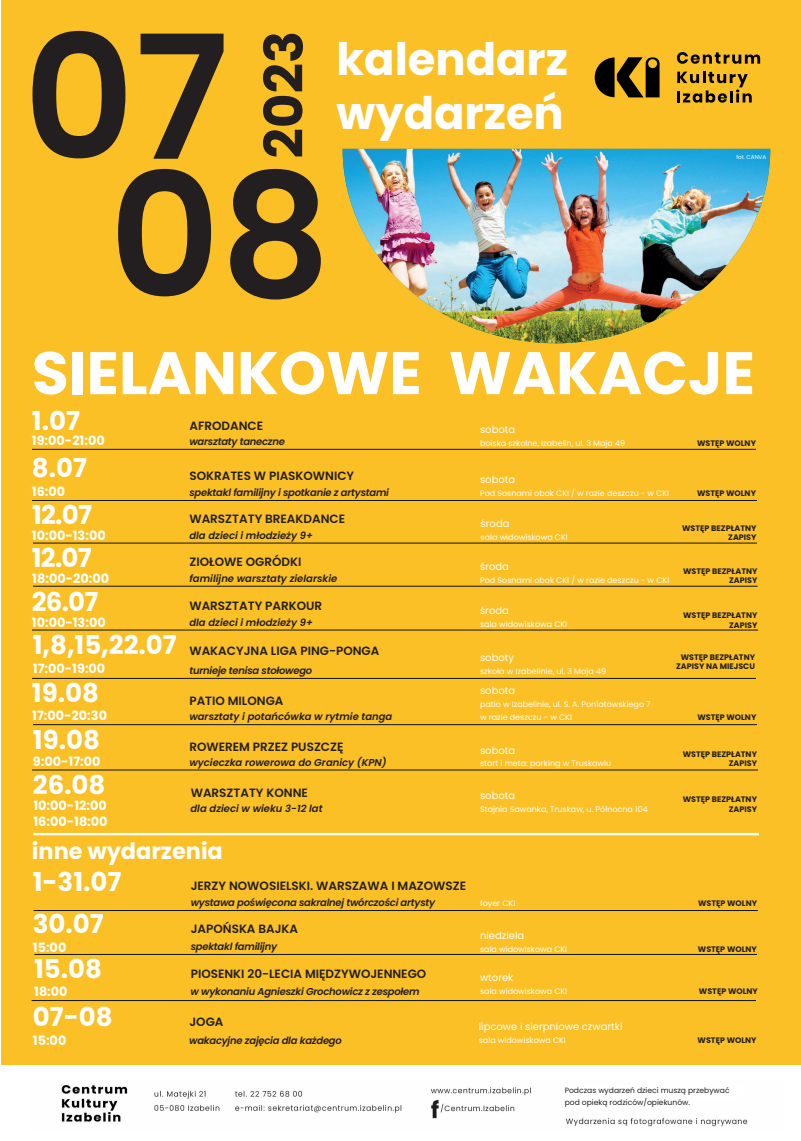
<style>
.page{position:relative;width:801px;height:1141px;background:#fff}
.page>*{position:absolute;margin:0;border:0;box-sizing:border-box;transform-origin:0 0}
.t1{font:600 172px "Poppins";color:#231f20}
.t2{font:700 60px "Poppins";color:#fff}
.t3{font:700 53.2px "Poppins";color:#231f20}
.t4{font:700 44.8px "Poppins";color:#fff}
.t5{font:700 26px "Poppins";color:#fff}
.t6{font:700 22.4px "Poppins";color:#fff}
.t7{font:700 12.8px "Poppins";color:#fff}
.t8{font:600 12px "Poppins";color:#231f20}
.t9{font:italic 600 10px "Poppins";letter-spacing:-.025em;color:#231f20}
.t10{font:italic 600 10px "Poppins";color:#231f20}
.t11{font:10px "Poppins";color:#fff}
.t12{font:8px/12.8px "Poppins";color:#fff}
.t13{font:700 8px/9.6px "Poppins";color:#231f20;text-align:right}
.t14{font:7.6px/12px "Poppins";color:#231f20}
.t15{font:5.6px "Poppins";color:#fff}
</style>
<div class="page">
<div style="left:1px;top:0;width:800px;height:1064px;background:#fbc026"></div>
<svg style="left:677px;top:52px;width:83px;height:12px"></svg>
<svg style="left:677px;top:71px;width:74px;height:32px"></svg>
<svg style="left:594px;top:57px;width:65px;height:40px"></svg>
<img style="left:342px;top:149px;width:428px;height:194px">
<hr style="left:33px;top:449px;width:722px;height:1px;background:#111416">
<hr style="left:33px;top:500px;width:723px;height:1px;background:#111416">
<hr style="left:33px;top:543px;width:723px;height:1px;background:#111416">
<hr style="left:33px;top:770px;width:724px;height:1px;background:#111416">
<img style="left:61px;top:1084px;width:687px;height:43px">
<hr style="left:34px;top:910px;width:723px;height:1px;background:#111416">
<hr style="left:33px;top:724px;width:723px;height:1px;background:#111416">
<hr style="left:33px;top:833px;width:726px;height:2px;background:#fff">
<hr style="left:34px;top:954px;width:722px;height:1px;background:#111416">
<hr style="left:33px;top:586px;width:724px;height:1px;background:#111416">
<hr style="left:33px;top:630px;width:724px;height:1px;background:#111416">
<hr style="left:32px;top:678px;width:723px;height:1px;background:#111416">
<hr style="left:32px;top:1000px;width:723px;height:1px;background:#111416">
<p class="t1" style="left:23px;top:-1px;width:207px">07</p>
<p class="t3" style="left:253px;top:158px;width:129px;rotate:-90deg">2023</p>
<p class="t4" style="left:336px;top:34px;width:233px">kalendarz</p>
<p class="t4" style="left:336px;top:87px;width:229px">wydarzeń</p>
<p class="t1" style="left:109px;top:137px;width:223px">08</p>
<p class="t15" style="left:736px;top:154px;width:31px">fot. CANVA</p>
<p class="t2" style="left:32px;top:338px;width:724px">SIELANKOWE WAKACJE</p>
<p class="t5" style="left:32px;top:406px;width:49px">1.07</p>
<p class="t8" style="left:189px;top:419px;width:75px">AFRODANCE</p>
<p class="t9" style="left:189px;top:436px;width:97px">warsztaty taneczne</p>
<p class="t8" style="left:189px;top:469px;width:166px">SOKRATES W PIASKOWNICY</p>
<p class="t9" style="left:189px;top:486px;width:201px">spektakl familijny i spotkanie z artystami</p>
<p class="t11" style="left:480px;top:424px;width:37px">sobota</p>
<p class="t7" style="left:32px;top:433px;width:74px">19:00-21:00</p>
<p class="t12" style="left:480px;top:437px;width:146px">boiska szkolne, Izabelin, ul. 3 Maja 49</p>
<p class="t5" style="left:32px;top:452px;width:57px">8.07</p>
<p class="t5" style="left:32px;top:500px;width:61px">12.07</p>
<p class="t8" style="left:189px;top:511px;width:157px">WARSZTATY BREAKDANCE</p>
<p class="t10" style="left:189px;top:530px;width:125px">dla dzieci i młodzieży 9+</p>
<p class="t13" style="left:697px;top:438px;width:60px">WSTĘP WOLNY</p>
<p class="t11" style="left:480px;top:474px;width:37px">sobota</p>
<p class="t12" style="left:480px;top:486px;width:190px">Pod Sosnami obok CKI / w razie deszczu - w CKI</p>
<p class="t13" style="left:697px;top:488px;width:60px">WSTĘP WOLNY</p>
<p class="t7" style="left:32px;top:484px;width:35px">16:00</p>
<p class="t11" style="left:480px;top:518px;width:30px">środa</p>
<p class="t12" style="left:480px;top:531px;width:89px">sala widowiskowa CKI</p>
<p class="t13" style="left:682px;top:523px;width:76px">WSTĘP BEZPŁATNY<br>ZAPISY</p>
<p class="t7" style="left:32px;top:528px;width:75px">10:00-13:00</p>
<p class="t5" style="left:32px;top:543px;width:61px">12.07</p>
<p class="t8" style="left:189px;top:554px;width:113px">ZIOŁOWE OGRÓDKI</p>
<p class="t10" style="left:189px;top:573px;width:149px">familijne warsztaty zielarskie</p>
<p class="t11" style="left:480px;top:561px;width:30px">środa</p>
<p class="t7" style="left:32px;top:571px;width:78px">18:00-20:00</p>
<p class="t12" style="left:480px;top:574px;width:190px">Pod Sosnami obok CKI / w razie deszczu - w CKI</p>
<p class="t5" style="left:32px;top:587px;width:68px">26.07</p>
<p class="t8" style="left:189px;top:598px;width:134px">WARSZTATY PARKOUR</p>
<p class="t10" style="left:189px;top:617px;width:125px">dla dzieci i młodzieży 9+</p>
<p class="t11" style="left:480px;top:605px;width:30px">środa</p>
<p class="t7" style="left:32px;top:615px;width:75px">10:00-13:00</p>
<p class="t12" style="left:480px;top:618px;width:89px">sala widowiskowa CKI</p>
<p class="t13" style="left:683px;top:566px;width:76px">WSTĘP BEZPŁATNY</p>
<p class="t13" style="left:729px;top:576px;width:30px">ZAPISY</p>
<p class="t13" style="left:683px;top:610px;width:76px">WSTĘP BEZPŁATNY</p>
<p class="t13" style="left:729px;top:620px;width:30px">ZAPISY</p>
<p class="t5" style="left:33px;top:629px;width:145px">1,8,15,22.07</p>
<p class="t7" style="left:33px;top:661px;width:74px">17:00-19:00</p>
<p class="t8" style="left:189px;top:644px;width:191px">WAKACYJNA LIGA PING-PONGA</p>
<p class="t9" style="left:189px;top:664px;width:124px">turnieje tenisa stołowego</p>
<p class="t11" style="left:480px;top:651px;width:36px">soboty</p>
<p class="t12" style="left:480px;top:664px;width:128px">szkoła w Izabelinie, ul. 3 Maja 49</p>
<p class="t13" style="left:680px;top:652px;width:76px">WSTĘP BEZPŁATNY</p>
<p class="t13" style="left:676px;top:661px;width:80px">ZAPISY NA MIEJSCU</p>
<p class="t5" style="left:32px;top:678px;width:68px">19.08</p>
<p class="t7" style="left:32px;top:708px;width:76px">17:00-20:30</p>
<p class="t13" style="left:697px;top:712px;width:60px">WSTĘP WOLNY</p>
<p class="t11" style="left:480px;top:685px;width:37px">sobota</p>
<p class="t12" style="left:480px;top:698px;width:172px">patio w Izabelinie, ul. S. A. Poniatowskiego 7 w razie deszczu - w CKI</p>
<p class="t8" style="left:189px;top:693px;width:96px">PATIO MILONGA</p>
<p class="t10" style="left:189px;top:710px;width:204px">warsztaty i potańcówka w rytmie tanga</p>
<p class="t5" style="left:33px;top:724px;width:68px">19.08</p>
<p class="t8" style="left:189px;top:740px;width:155px">ROWEREM PRZEZ PUSZCZĘ</p>
<p class="t11" style="left:480px;top:744px;width:37px">sobota</p>
<p class="t13" style="left:682px;top:749px;width:76px">WSTĘP BEZPŁATNY</p>
<p class="t7" style="left:33px;top:754px;width:69px">9:00-17:00</p>
<p class="t13" style="left:728px;top:759px;width:30px">ZAPISY</p>
<p class="t10" style="left:189px;top:757px;width:199px">wycieczka rowerowa do Granicy (KPN)</p>
<p class="t12" style="left:480px;top:757px;width:133px">start i meta: parking w Truskawiu</p>
<p class="t5" style="left:33px;top:770px;width:74px">26.08</p>
<p class="t8" style="left:191px;top:785px;width:119px">WARSZTATY KONNE</p>
<p class="t11" style="left:480px;top:789px;width:37px">sobota</p>
<p class="t13" style="left:682px;top:794px;width:76px">WSTĘP BEZPŁATNY</p>
<p class="t7" style="left:33px;top:798px;width:75px">10:00-12:00</p>
<p class="t13" style="left:728px;top:804px;width:30px">ZAPISY</p>
<p class="t7" style="left:33px;top:814px;width:76px">16:00-18:00</p>
<p class="t10" style="left:190px;top:802px;width:133px">dla dzieci w wieku 3-12 lat</p>
<p class="t12" style="left:480px;top:802px;width:169px">Stajnia Sawanka, Truskaw, u. Północna 104</p>
<p class="t6" style="left:32px;top:838px;width:192px">inne wydarzenia</p>
<p class="t5" style="left:33px;top:867px;width:90px">1-31.07</p>
<p class="t8" style="left:191px;top:878px;width:277px">JERZY NOWOSIELSKI. WARSZAWA I MAZOWSZE</p>
<p class="t9" style="left:191px;top:896px;width:246px">wystawa poświęcona sakralnej twórczości artysty</p>
<p class="t13" style="left:698px;top:898px;width:60px">WSTĘP WOLNY</p>
<p class="t12" style="left:480px;top:896px;width:37px">foyer CKI</p>
<p class="t5" style="left:33px;top:909px;width:72px">30.07</p>
<p class="t8" style="left:191px;top:922px;width:109px">JAPOŃSKA BAJKA</p>
<p class="t11" style="left:480px;top:929px;width:46px">niedziela</p>
<p class="t12" style="left:480px;top:942px;width:89px">sala widowiskowa CKI</p>
<p class="t7" style="left:33px;top:940px;width:35px">15:00</p>
<p class="t9" style="left:191px;top:940px;width:88px">spektakl familijny</p>
<p class="t13" style="left:697px;top:944px;width:60px">WSTĘP WOLNY</p>
<p class="t5" style="left:34px;top:953px;width:69px">15.08</p>
<p class="t11" style="left:480px;top:972px;width:35px">wtorek</p>
<p class="t12" style="left:480px;top:985px;width:89px">sala widowiskowa CKI</p>
<p class="t8" style="left:191px;top:966px;width:237px">PIOSENKI 20-LECIA MIĘDZYWOJENNEGO</p>
<p class="t7" style="left:34px;top:984px;width:35px">18:00</p>
<p class="t9" style="left:190px;top:986px;width:231px">w wykonaniu Agnieszki Grochowicz z zespołem</p>
<p class="t13" style="left:699px;top:986px;width:60px">WSTĘP WOLNY</p>
<p class="t5" style="left:33px;top:1002px;width:81px">07-08</p>
<p class="t8" style="left:189px;top:1015px;width:36px">JOGA</p>
<p class="t11" style="left:478px;top:1021px;width:145px">lipcowe i sierpniowe czwartki</p>
<p class="t12" style="left:478px;top:1034px;width:89px">sala widowiskowa CKI</p>
<p class="t7" style="left:33px;top:1033px;width:35px">15:00</p>
<p class="t9" style="left:189px;top:1035px;width:154px">wakacyjne zajęcia dla każdego</p>
<p class="t13" style="left:697px;top:1035px;width:60px">WSTĘP WOLNY</p>
<p class="t14" style="left:564px;top:1084px;width:166px">Podczas wydarzeń dzieci muszą przebywać pod opieką rodziców/opiekunów.</p>
</div>
